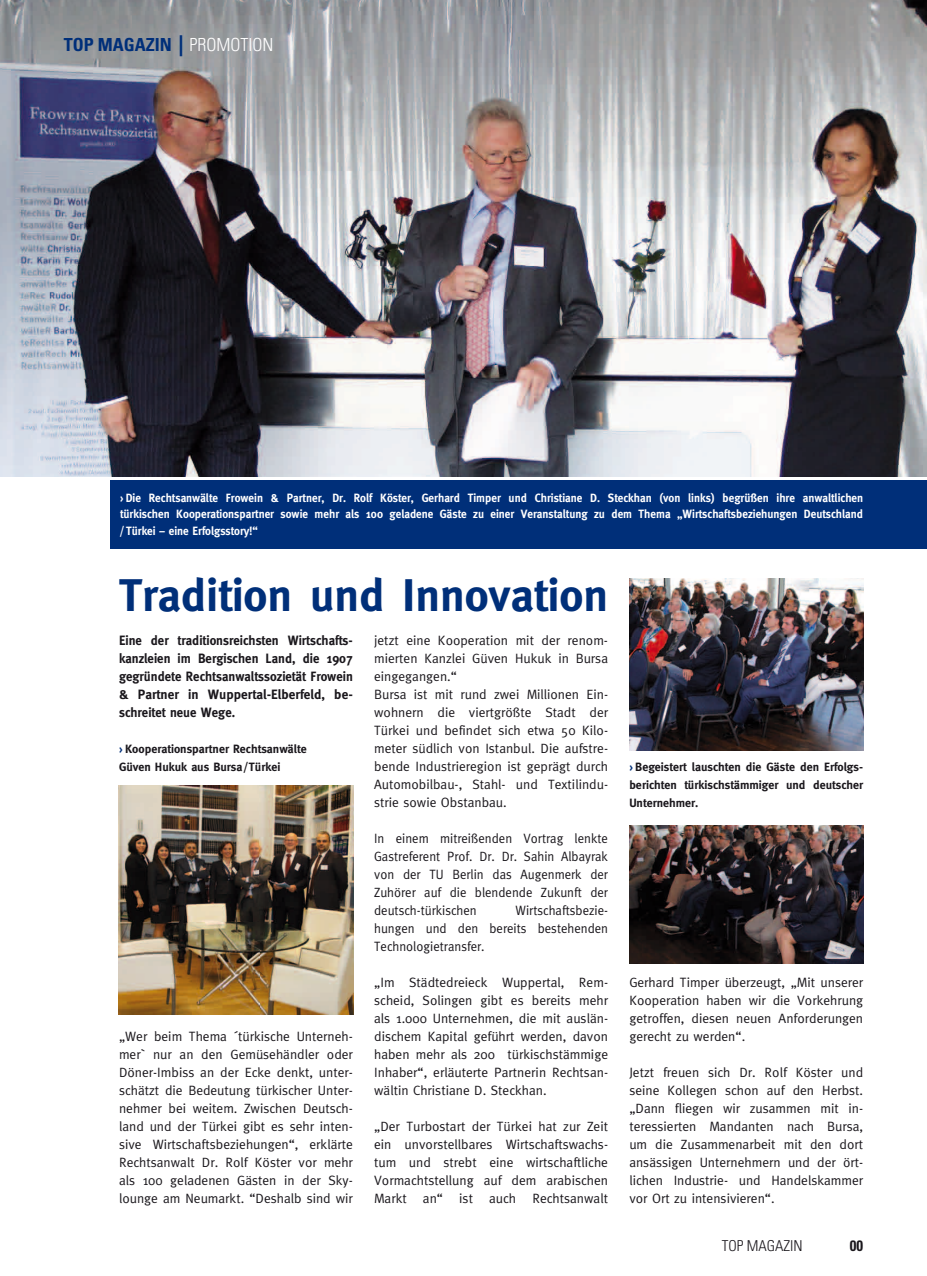
<style>
.page{position:relative;width:927px;height:1276px;background:#fff}
.page>*{position:absolute;margin:0;border:0;box-sizing:border-box;transform-origin:0 0}
.t1{font:700 45.75px "Meta";color:#002f79}
.t2{font:700 condensed 18px "Univers";color:#002f79}
.t3{font:300 condensed 15px "Univers";color:#1a171c}
.t4{font:700 condensed 15px "Univers";color:#1a171c}
.t5{font:13.5px/18px "Meta";color:#1a171c;text-align:justify}
.t6{font:13.5px/18px "Meta";color:#1a171c;text-align:justify;scale:.95 1}
.t7{font:700 13.5px/18px "Meta";color:#1a171c;text-align:justify;scale:.95 1}
.t8{font:700 12px/16.5px "Meta";color:#fff;text-align:justify;scale:.94 1}
.t9{font:700 12px/18px "Meta";color:#1a171c;text-align:justify}
.s1{font-size:21px}
.s2{font-weight:300;color:#fff}
.s3{color:#002f79}
</style>
<div class="page">
<img style="left:0;top:0;width:927px;height:476px">
<img style="left:119px;top:785px;width:234px;height:229px">
<img style="left:629px;top:578px;width:234px;height:172px">
<img style="left:629px;top:825px;width:234px;height:138px">
<div style="left:111px;top:481px;width:816px;height:68px;background:#002f79"></div>
<h2 class="t2" style="left:64px;top:33px;width:211px">TOP MAGAZIN <span class="s1">|</span> <span class="s2">PROMOTION</span></h2>
<p class="t8" style="left:120px;top:489px;width:792px">› Die Rechtsanwälte Frowein &amp; Partner, Dr. Rolf Köster, Gerhard Timper und Christiane D. Steckhan (von links) begrüßen ihre anwaltlichen türkischen Kooperationspartner sowie mehr als 100 geladene Gäste zu einer Veranstaltung zu dem Thema „Wirtschaftsbeziehungen Deutschland / Türkei – eine Erfolgsstory!“</p>
<h1 class="t1" style="left:119px;top:569px;width:490px">Tradition und Innovation</h1>
<p class="t7" style="left:119px;top:631px;width:248px">Eine der traditionsreichsten Wirtschafts&shy;kanzleien im Bergischen Land, die 1907 gegründete Rechtsanwaltssozietät Frowein &amp; Partner in Wuppertal-Elberfeld, be&shy;schreitet neue Wege.</p>
<p class="t9" style="left:119px;top:740px;width:189px"><span class="s3">›</span> Kooperationspartner Rechtsanwälte<br>Güven Hukuk aus Bursa/Türkei</p>
<p class="t5" style="left:119px;top:1027px;width:235px">„Wer beim Thema ´türkische Unterneh&shy;mer` nur an den Gemüsehändler oder Döner-Imbiss an der Ecke denkt, unter&shy;schätzt die Bedeutung türkischer Unter&shy;nehmer bei weitem. Zwischen Deutsch&shy;land und der Türkei gibt es sehr inten&shy;sive Wirtschaftsbeziehungen“, erklärte Rechtsanwalt Dr. Rolf Köster vor mehr als 100 geladenen Gästen in der Sky&shy;lounge am Neumarkt. “Deshalb sind wir</p>
<p class="t5" style="left:374px;top:631px;width:235px;text-align:left">jetzt eine Kooperation mit der renom&shy;mierten Kanzlei Güven Hukuk in Bursa eingegangen.“<br>Bursa ist mit rund zwei Millionen Ein&shy;wohnern die viertgrößte Stadt der Türkei und befindet sich etwa 50 Kilo&shy;meter südlich von Istanbul. Die aufstre&shy;bende Industrieregion ist geprägt durch Automobilbau-, Stahl- und Textilindu&shy;strie sowie Obstanbau.</p>
<p class="t6" style="left:374px;top:829px;width:248px">In einem mitreißenden Vortrag lenkte Gastreferent Prof. Dr. Dr. Sahin Albayrak von der TU Berlin das Augenmerk der Zuhörer auf die blendende Zukunft der deutsch-türkischen</p>
<p class="t6" style="left:374px;top:901px;width:248px;text-indent:141px">Wirtschaftsbezie&shy;hungen und den bereits bestehenden Technologietransfer.</p>
<p class="t5" style="left:374px;top:973px;width:235px">„Im Städtedreieck Wuppertal, Rem&shy;scheid, Solingen gibt es bereits mehr als 1.000 Unternehmen, die mit auslän&shy;dischem Kapital geführt werden, davon haben mehr als 200 türkischstämmige Inhaber“, erläuterte Partnerin Rechtsan&shy;wältin Christiane D. Steckhan.</p>
<p class="t5" style="left:374px;top:1117px;width:235px">„Der Turbostart der Türkei hat zur Zeit ein unvorstellbares Wirtschaftswachs&shy;tum und strebt eine wirtschaftliche Vormachtstellung auf dem arabischen Markt an“ ist auch Rechtsanwalt</p>
<p class="t9" style="left:629px;top:758px;width:235px"><span class="s3">›</span> Begeistert lauschten die Gäste den Erfolgs&shy;berichten türkischstämmiger und deutscher Unternehmer.</p>
<p class="t5" style="left:629px;top:973px;width:235px">Gerhard Timper überzeugt, „Mit unserer Kooperation haben wir die Vorkehrung getroffen, diesen neuen Anforderungen gerecht zu werden“.</p>
<p class="t5" style="left:629px;top:1063px;width:235px">Jetzt freuen sich Dr. Rolf Köster und seine Kollegen schon auf den Herbst. „Dann fliegen wir zusammen mit in&shy;teressierten Mandanten nach Bursa, um die Zusammenarbeit mit den dort ansässigen Unternehmern und der ört&shy;lichen Industrie- und Handelskammer vor Ort zu intensivieren“.</p>
<p class="t3" style="left:722px;top:1236px;width:82px">TOP MAGAZIN</p>
<p class="t4" style="left:850px;top:1236px;width:15px">00</p>
</div>
